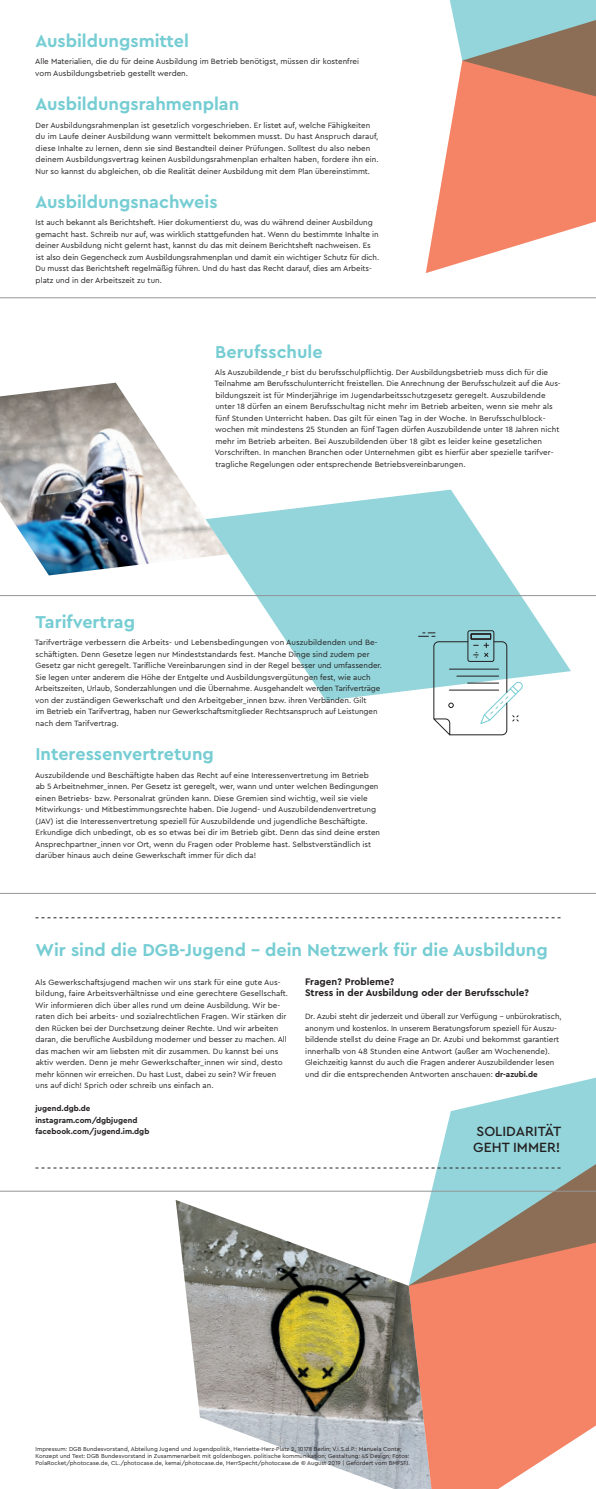
<style>
.page{position:relative;width:596px;height:1489px;background:#fff}
.page>*{position:absolute;margin:0;border:0;box-sizing:border-box;transform-origin:0 0}
.t1{font:700 18px "Cera PRO";color:#76cdd3}
.t2{font:500 14px/16px "Cera PRO";color:#231f20}
.t3{font:700 10px/11.5px "Cera PRO";color:#231f20}
.t4{font:8px/11.5px "Cera PRO";color:#231f20}
.t5{font:700 8px/11.5px "Cera PRO";color:#231f20}
.t6{font:6px/7px "Cera PRO";color:#231f20}
.s1{font-weight:700}
</style>
<div class="page">
<img style="left:175px;top:1200px;width:233px;height:288px">
<img style="left:0;top:382px;width:205px;height:193px">
<svg style="left:408px;top:1285px;width:187px;height:203px;background:#ef8f75"></svg>
<svg style="left:408px;top:1078px;width:187px;height:207px;fill:#93d5da"></svg>
<svg style="left:425px;top:106px;width:170px;height:167px;fill:#f48465"></svg>
<svg style="left:205px;top:489px;width:365px;height:211px;fill:#93d5da"></svg>
<svg style="left:449px;top:0;width:146px;height:106px;background:#aea194"></svg>
<svg style="left:35px;top:1167px;width:525px;height:1px"></svg>
<div style="left:467px;top:630px;width:27px;height:31px;border:1px solid #231f20;border-radius:2px"></div>
<svg style="left:418px;top:632px;width:105px;height:103px"></svg>
<svg style="left:35px;top:917px;width:525px;height:1px"></svg>
<hr style="left:0;top:297px;width:595px;height:1px;background:#939598">
<hr style="left:0;top:595px;width:595px;height:1px;background:#939598">
<hr style="left:0;top:893px;width:595px;height:1px;background:#939598">
<hr style="left:0;top:1190px;width:595px;height:1px;background:#939598">
<h1 class="t1" style="left:35px;top:29px;width:155px">Ausbildungsmittel</h1>
<p class="t4" style="left:35px;top:55px;width:325px">Alle Materialien, die du für deine Ausbildung im Betrieb benötigst, müssen dir kostenfrei vom Ausbildungsbetrieb gestellt werden.</p>
<h1 class="t1" style="left:35px;top:92px;width:205px">Ausbildungsrahmenplan</h1>
<p class="t4" style="left:36px;top:119px;width:344px">Der Ausbildungsrahmenplan ist gesetzlich vorgeschrieben. Er listet auf, welche Fähigkeiten du im Laufe deiner Ausbildung wann vermittelt bekommen musst. Du hast Anspruch darauf, diese Inhalte zu lernen, denn sie sind Bestandteil deiner Prüfungen. Solltest du also neben deinem Ausbildungsvertrag keinen Ausbildungsrahmenplan erhalten haben, fordere ihn ein.<br>Nur so kannst du abgleichen, ob die Realität deiner Ausbildung mit dem Plan übereinstimmt.</p>
<h1 class="t1" style="left:35px;top:190px;width:183px">Ausbildungsnachweis</h1>
<p class="t4" style="left:36px;top:216px;width:345px">Ist auch bekannt als Berichtsheft. Hier dokumentierst du, was du während deiner Ausbildung gemacht hast. Schreib nur auf, was wirklich stattgefunden hat. Wenn du bestimmte Inhalte in deiner Ausbildung nicht gelernt hast, kannst du das mit deinem Berichtsheft nachweisen. Es ist also dein Gegencheck zum Ausbildungsrahmenplan und damit ein wichtiger Schutz für dich.<br>Du musst das Berichtsheft regelmäßig führen. Und du hast das Recht darauf, dies am Arbeits&shy;platz und in der Arbeitszeit zu tun.</p>
<h1 class="t1" style="left:215px;top:339px;width:109px">Berufsschule</h1>
<p class="t4" style="left:214px;top:366px;width:347px">Als Auszubildende_r bist du berufsschulpflichtig. Der Ausbildungsbetrieb muss dich für die Teilnahme am Berufsschulunterricht freistellen. Die Anrechnung der Berufsschulzeit auf die Aus&shy;bildungszeit ist für Minderjährige im Jugendarbeitsschutzgesetz geregelt. Auszubildende unter 18 dürfen an einem Berufsschultag nicht mehr im Betrieb arbeiten, wenn sie mehr als fünf Stunden Unterricht haben. Das gilt für einen Tag in der Woche. In Berufsschulblock&shy;wochen mit mindestens 25 Stunden an fünf Tagen dürfen Auszubildende unter 18 Jahren nicht mehr im Betrieb arbeiten. Bei Auszubildenden über 18 gibt es leider keine gesetzlichen Vorschriften. In manchen Branchen oder Unternehmen gibt es hierfür aber spezielle tarifver&shy;tragliche Regelungen oder entsprechende Betriebsvereinbarungen.</p>
<h1 class="t1" style="left:35px;top:610px;width:101px">Tarifvertrag</h1>
<p class="t4" style="left:35px;top:636px;width:348px">Tarifverträge verbessern die Arbeits- und Lebensbedingungen von Auszubildenden und Be&shy;schäftigten. Denn Gesetze legen nur Mindeststandards fest. Manche Dinge sind zudem per Gesetz gar nicht geregelt. Tarifliche Vereinbarungen sind in der Regel besser und umfassender.<br>Sie legen unter anderem die Höhe der Entgelte und Ausbildungsvergütungen fest, wie auch Arbeitszeiten, Urlaub, Sonderzahlungen und die Übernahme. Ausgehandelt werden Tarifverträge von der zuständigen Gewerkschaft und den Arbeitgeber_innen bzw. ihren Verbänden. Gilt<br>im Betrieb ein Tarifvertrag, haben nur Gewerkschaftsmitglieder Rechtsanspruch auf Leistungen nach dem Tarifvertrag.</p>
<h1 class="t1" style="left:35px;top:742px;width:180px">Interessenvertretung</h1>
<p class="t4" style="left:35px;top:768px;width:346px">Auszubildende und Beschäftigte haben das Recht auf eine Interessenvertretung im Betrieb<br>ab 5 Arbeitnehmer_innen. Per Gesetz ist geregelt, wer, wann und unter welchen Bedingungen einen Betriebs- bzw. Personalrat gründen kann. Diese Gremien sind wichtig, weil sie viele Mitwirkungs- und Mitbestimmungsrechte haben. Die Jugend- und Auszubildendenvertretung (JAV) ist die Interessenvertretung speziell für Auszubildende und jugendliche Beschäftigte.<br>Erkundige dich unbedingt, ob es so etwas bei dir im Betrieb gibt. Denn das sind deine ersten Ansprechpartner_innen vor Ort, wenn du Fragen oder Probleme hast. Selbstverständlich ist darüber hinaus auch deine Gewerkschaft immer für dich da!</p>
<h1 class="t1" style="left:35px;top:937px;width:513px">Wir sind die DGB-Jugend – dein Netzwerk für die Ausbildung</h1>
<p class="t4" style="left:35px;top:975px;width:254px">Als Gewerkschaftsjugend machen wir uns stark für eine gute Aus&shy;bildung, faire Arbeitsverhältnisse und eine gerechtere Gesellschaft.<br>Wir informieren dich über alles rund um deine Ausbildung. Wir be&shy;raten dich bei arbeits- und sozialrechtlichen Fragen. Wir stärken dir den Rücken bei der Durchsetzung deiner Rechte. Und wir arbeiten daran, die berufliche Ausbildung moderner und besser zu machen. All das machen wir am liebsten mit dir zusammen. Du kannst bei uns aktiv werden. Denn je mehr Gewerkschafter_innen wir sind, desto mehr können wir erreichen. Du hast Lust, dabei zu sein? Wir freuen uns auf dich! Sprich oder schreib uns einfach an.</p>
<p class="t5" style="left:35px;top:1102px;width:115px">jugend.dgb.de instagram.com/dgbjugend facebook.com/jugend.im.dgb</p>
<p class="t3" style="left:305px;top:975px;width:225px">Fragen? Probleme?<br>Stress in der Ausbildung oder der Berufsschule?</p>
<p class="t4" style="left:305px;top:1010px;width:258px">Dr. Azubi steht dir jederzeit und überall zur Verfügung – unbürokratisch, anonym und kostenlos. In unserem Beratungsforum speziell für Auszu&shy;bildende stellst du deine Frage an Dr. Azubi und bekommst garantiert innerhalb von 48 Stunden eine Antwort (außer am Wochenende).<br>Gleichzeitig kannst du auch die Fragen anderer Auszubildender lesen und dir die entsprechenden Antworten anschauen: <span class="s1">dr-azubi.de</span></p>
<h2 class="t2" style="left:473px;top:1122px;width:89px">SOLIDARITÄT<br>GEHT IMMER!</h2>
<p class="t6" style="left:35px;top:1444px;width:376px">Impressum: DGB Bundesvorstand, Abteilung Jugend und Jugendpolitik, Henriette-Herz-Platz 2, 10178 Berlin; V.i.S.d.P.: Manuela Conte;<br>Konzept und Text: DGB Bundesvorstand in Zusammenarbeit mit goldenbogen. politische kommunikation; Gestaltung: 4S Design; Fotos:<br>PolaRocket/photocase.de, CL./photocase.de, kemai/photocase.de, HerrSpecht/photocase.de © August 2019 | Gefördert vom BMFSFJ.</p>
</div>
